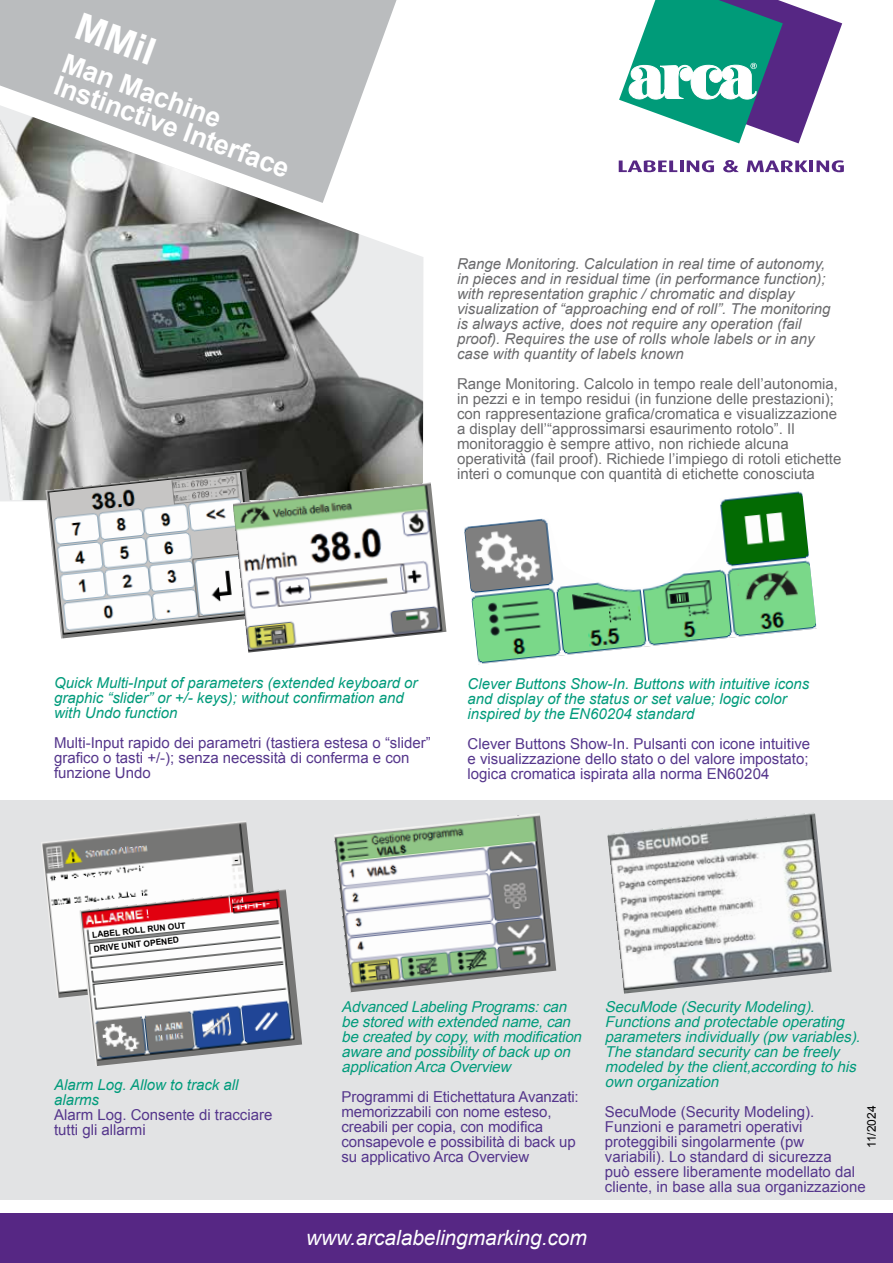
<style>
.page{position:relative;width:893px;height:1263px;background:#fff}
.page>*{position:absolute;margin:0;border:0;box-sizing:border-box;transform-origin:0 0}
.t1{font:700 37.5px "Arial";color:#fff}
.t2{font:700 27px/24px "Arial";color:#fff}
.t3{font:italic 21px "Arial";letter-spacing:-.005em;color:#fff}
.t4{font:15px/15px "Arial";color:#55368c}
.t5{font:15px/15px "Arial";color:#6a6a6c}
.t6{font:italic 15px/15px "Arial";color:#6a6a6c}
.t7{font:italic 15px/15px "Arial";color:#009b7b}
.t8{font:italic 15px/15px "Arial";color:#009b7b}
.t9{font:12px "Arial";color:#000}
.t10{font:700 8.4px/14px "Arial";color:#000}
</style>
<div class="page">
<div style="left:0;top:800px;width:893px;height:399px;background:#e2e3e4"></div>
<svg style="left:619px;top:0;width:223px;height:143px"></svg>
<svg style="left:619px;top:160px;width:95px;height:12px"></svg>
<svg style="left:723px;top:160px;width:16px;height:12px"></svg>
<svg style="left:747px;top:160px;width:61px;height:12px"></svg>
<hr style="left:809px;top:161px;width:4px;height:11px;background:#562784">
<svg style="left:816px;top:160px;width:28px;height:12px"></svg>
<div style="left:0;top:0;width:397px;height:105px;background:#babcbe"></div>
<div style="left:0;top:1213px;width:893px;height:50px;background:#562784"></div>
<img style="left:0;top:105px;width:423px;height:395px">
<img style="left:464px;top:491px;width:353px;height:173px">
<img style="left:46px;top:469px;width:216px;height:169px">
<img style="left:233px;top:482px;width:213px;height:171px">
<img style="left:41px;top:821px;width:213px;height:177px">
<img style="left:79px;top:889px;width:223px;height:177px">
<img style="left:334px;top:813px;width:222px;height:179px">
<img style="left:607px;top:812px;width:225px;height:182px">
<h1 class="t1" style="left:85px;top:2px;width:84px;rotate:20deg">MMiI</h1>
<h2 class="t2" style="left:67px;top:51px;width:250px;rotate:20deg">Man Machine<br>Instinctive Interface</h2>
<p class="t6" style="left:457px;top:257px;width:375px">Range Monitoring. Calculation in real time of autonomy, in pieces and in residual time (in performance function); with representation graphic / chromatic and display visualization of “approaching end of roll”. The monitoring is always active, does not require any operation (fail proof). Requires the use of rolls whole labels or in any case with quantity of labels known</p>
<p class="t5" style="left:457px;top:377px;width:386px">Range Monitoring. Calcolo in tempo reale dell’autonomia, in pezzi e in tempo residui (in funzione delle prestazioni); con rappresentazione grafica/cromatica e visualizzazione a display dell’“approssimarsi esaurimento rotolo”. Il monitoraggio è sempre attivo, non richiede alcuna operatività (fail proof). Richiede l’impiego di rotoli etichette interi o comunque con quantità di etichette conosciuta</p>
<p class="t8" style="left:54px;top:675px;width:365px">Quick Multi-Input of parameters (extended keyboard or graphic “slider” or +/- keys); without confirmation and with Undo function</p>
<p class="t4" style="left:54px;top:735px;width:378px">Multi-Input rapido dei parametri (tastiera estesa o “slider” grafico o tasti +/-); senza necessità di conferma e con funzione Undo</p>
<p class="t8" style="left:468px;top:676px;width:343px">Clever Buttons Show-In. Buttons with intuitive icons and display of the status or set value; logic color inspired by the EN60204 standard</p>
<p class="t4" style="left:468px;top:736px;width:344px;text-align:justify">Clever Buttons Show-In. Pulsanti con icone intuitive e visualizzazione dello stato o del valore impostato; logica cromatica ispirata alla norma EN60204</p>
<p class="t10" style="left:92px;top:928px;width:95px;rotate:-6deg">LABEL ROLL RUN OUT<br>DRIVE UNIT OPENED</p>
<p class="t8" style="left:54px;top:1077px;width:186px">Alarm Log. Allow to track all alarms</p>
<p class="t4" style="left:54px;top:1107px;width:220px">Alarm Log. Consente di tracciare tutti gli allarmi</p>
<p class="t7" style="left:342px;top:1000px;width:245px">Advanced Labeling Programs:can be stored with extended name,can be created bycopy,with modification aware and possibilityofbackup on application Arca Overview</p>
<p class="t4" style="left:342px;top:1090px;width:239px">Programmi di Etichettatura Avanzati: memorizzabili con nome esteso, creabili per copia, con modifica consapevole e possibilità di back up su applicativo Arca Overview</p>
<h3 class="t3" style="left:306px;top:1224px;width:282px">www.arcalabelingmarking.com</h3>
<p class="t7" style="left:605px;top:1000px;width:261px">SecuMode (SecurityModeling).<br>Functionsand protectable operating parametersindividually(pw variables).<br>The standard securitycan be freely modeled bythe client,according to his own organization</p>
<p class="t4" style="left:605px;top:1105px;width:262px">SecuMode (Security Modeling).<br>Funzioni e parametri operativi proteggibili singolarmente (pw variabili). Lo standard di sicurezza<br>può essere liberamente modellato dal cliente, in base alla sua organizzazione</p>
<p class="t9" style="left:864px;top:1148px;width:44px;rotate:-90deg">11/2024</p>
</div>
